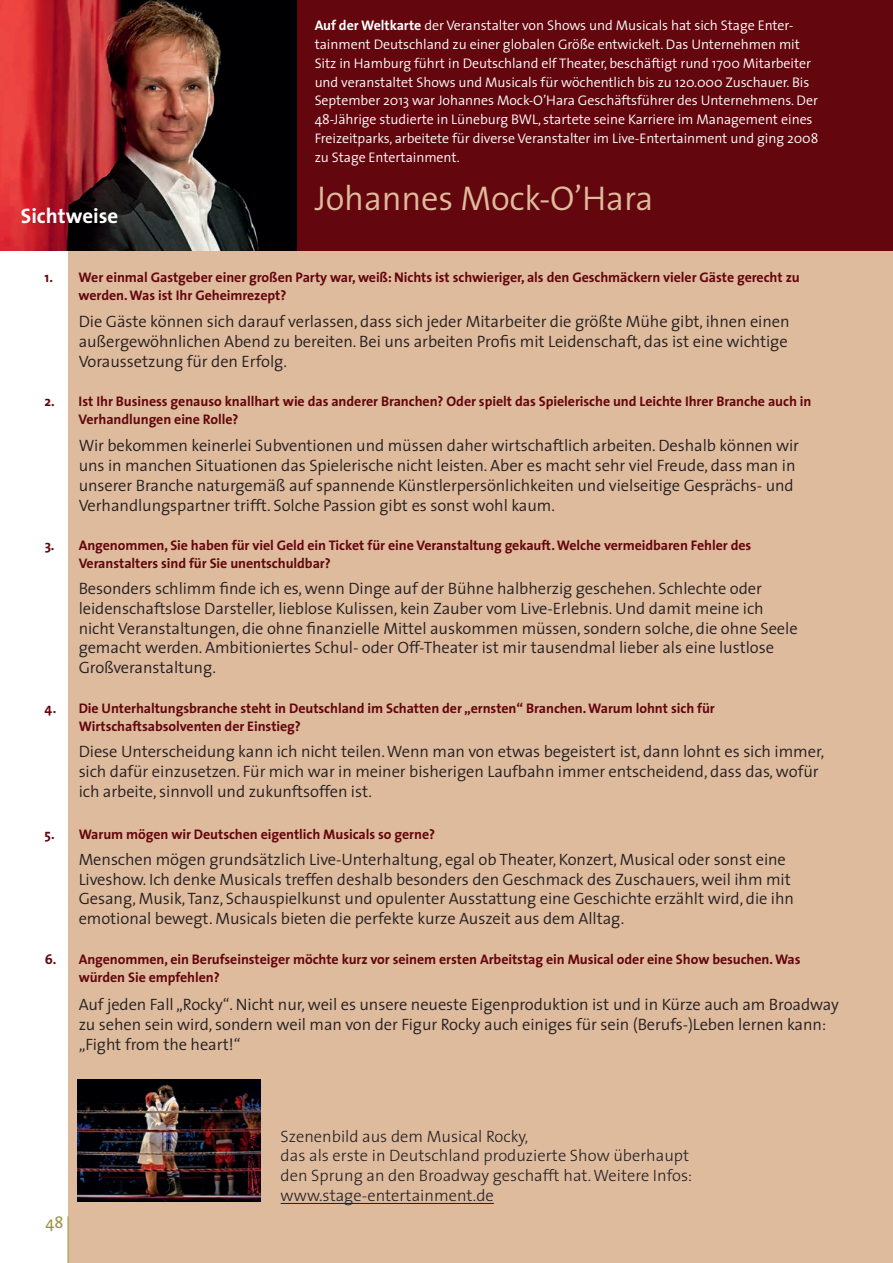
<style>
.page{position:relative;width:893px;height:1263px;background:#fff}
.page>*{position:absolute;margin:0;border:0;box-sizing:border-box;transform-origin:0 0}
.t1{font:300 34.5px "The Sans";letter-spacing:-.005em;color:#dfbb9e}
.t2{font:700 21px "The Sans";color:#fff}
.t3{font:300 16.5px/19.8px "The Sans";letter-spacing:-.005em;color:#231f20}
.t4{font:300 16.5px/19.8px "The Sans";color:#231f20}
.t5{font:16.5px "The Sans";color:#999543}
.t6{font:700 13.95px/18px "The Sans";letter-spacing:-.005em;color:#63060d}
.t7{font:300 13.95px/18.8px "The Sans";letter-spacing:-.005em;color:#fff}
.s1{font-weight:700}
</style>
<div class="page">
<div style="left:68px;top:240px;width:825px;height:1023px;background:#dfbb9e"></div>
<img style="left:0;top:0;width:298px;height:251px">
<div style="left:298px;top:0;width:595px;height:251px;background:#63060d"></div>
<img style="left:78px;top:1080px;width:182px;height:121px">
<hr style="left:281px;top:1203px;width:213px;height:1px;background:#231f20">
<hr style="left:68px;top:1216px;width:1px;height:47px;background:#999543">
<p class="t2" style="left:21px;top:199px;width:99px">Sichtweise</p>
<p class="t7" style="left:315px;top:16px;width:505px"><span class="s1">Auf der Weltkarte</span> der Veranstalter von Shows und Musicals hat sich Stage Enter&shy;tainment Deutschland zu einer globalen Größe entwickelt. Das Unternehmen mit Sitz in Hamburg führt in Deutschland elf Theater, beschäftigt rund 1700 Mitarbeiter und veranstaltet Shows und Musicals für wöchentlich bis zu 120.000 Zuschauer. Bis September 2013 war Johannes Mock-O’Hara Geschäftsführer des Unternehmens. Der 48-Jährige studierte in Lüneburg BWL, startete seine Karriere im Management eines Freizeitparks, arbeitete für diverse Veranstalter im Live-Entertainment und ging 2008 zu Stage Entertainment.</p>
<h1 class="t1" style="left:315px;top:170px;width:340px">Johannes Mock-O’Hara</h1>
<p class="t6" style="left:79px;top:267px;width:723px;text-indent:-34px">1. Wer einmal Gastgeber einer großen Party war, weiß: Nichts ist schwieriger, als den Geschmäckern vieler Gäste gerecht zu werden. Was ist Ihr Geheimrezept?</p>
<p class="t3" style="left:79px;top:311px;width:712px;text-align:justify">Die Gäste können sich darauf verlassen, dass sich jeder Mitarbeiter die größte Mühe gibt, ihnen einen außergewöhnlichen Abend zu bereiten. Bei uns arbeiten Profis mit Leidenschaft, das ist eine wichtige Voraussetzung für den Erfolg.</p>
<p class="t6" style="left:79px;top:392px;width:734px;text-indent:-34px">2. Ist Ihr Business genauso knallhart wie das anderer Branchen? Oder spielt das Spielerische und Leichte Ihrer Branche auch in<br>Verhandlungen eine Rolle?</p>
<p class="t3" style="left:79px;top:435px;width:722px">Wir bekommen keinerlei Subventionen und müssen daher wirtschaftlich arbeiten. Deshalb können wir uns in manchen Situationen das Spielerische nicht leisten. Aber es macht sehr viel Freude, dass man in unserer Branche naturgemäß auf spannende Künstlerpersönlichkeiten und vielseitige Gesprächs- und Verhandlungspartner trifft. Solche Passion gibt es sonst wohl kaum.</p>
<p class="t6" style="left:79px;top:536px;width:674px;text-indent:-34px">3. Angenommen, Sie haben für viel Geld ein Ticket für eine Veranstaltung gekauft. Welche vermeidbaren Fehler des<br>Veranstalters sind für Sie unentschuldbar?</p>
<p class="t3" style="left:79px;top:578px;width:720px">Besonders schlimm finde ich es, wenn Dinge auf der Bühne halbherzig geschehen. Schlechte oder leidenschaftslose Darsteller, lieblose Kulissen, kein Zauber vom Live-Erlebnis. Und damit meine ich nicht Veranstaltungen, die ohne finanzielle Mittel auskommen müssen, sondern solche, die ohne Seele gemacht werden. Ambitioniertes Schul- oder Off-Theater ist mir tausendmal lieber als eine lustlose Großveranstaltung.</p>
<p class="t6" style="left:79px;top:699px;width:638px;text-indent:-34px">4. Die Unterhaltungsbranche steht in Deutschland im Schatten der „ernsten“ Branchen. Warum lohnt sich für<br>Wirtschaftsabsolventen der Einstieg?</p>
<p class="t3" style="left:79px;top:741px;width:747px">Diese Unterscheidung kann ich nicht teilen. Wenn man von etwas begeistert ist, dann lohnt es sich immer, sich dafür einzusetzen. Für mich war in meiner bisherigen Laufbahn immer entscheidend, dass das, wofür ich arbeite, sinnvoll und zukunftsoffen ist.</p>
<p class="t6" style="left:45px;top:825px;width:392px">5. Warum mögen wir Deutschen eigentlich Musicals so gerne?</p>
<p class="t3" style="left:79px;top:849px;width:717px">Menschen mögen grundsätzlich Live-Unterhaltung, egal ob Theater, Konzert, Musical oder sonst eine Liveshow. Ich denke Musicals treffen deshalb besonders den Geschmack des Zuschauers, weil ihm mit Gesang, Musik, Tanz, Schauspielkunst und opulenter Ausstattung eine Geschichte erzählt wird, die ihn emotional bewegt. Musicals bieten die perfekte kurze Auszeit aus dem Alltag.</p>
<p class="t6" style="left:79px;top:950px;width:723px;text-indent:-34px">6. Angenommen, ein Berufseinsteiger möchte kurz vor seinem ersten Arbeitstag ein Musical oder eine Show besuchen. Was würden Sie empfehlen?</p>
<p class="t3" style="left:79px;top:994px;width:762px">Auf jeden Fall „Rocky“. Nicht nur, weil es unsere neueste Eigenproduktion ist und in Kürze auch am Broadway zu sehen sein wird, sondern weil man von der Figur Rocky auch einiges für sein (Berufs-)Leben lernen kann: „Fight from the heart!“</p>
<p class="t5" style="left:45px;top:1208px;width:20px">48</p>
<p class="t4" style="left:281px;top:1125px;width:413px">Szenenbild aus dem Musical Rocky,<br>das als erste in Deutschland produzierte Show überhaupt den Sprung an den Broadway geschafft hat. Weitere Infos: www.stage-entertainment.de</p>
</div>
